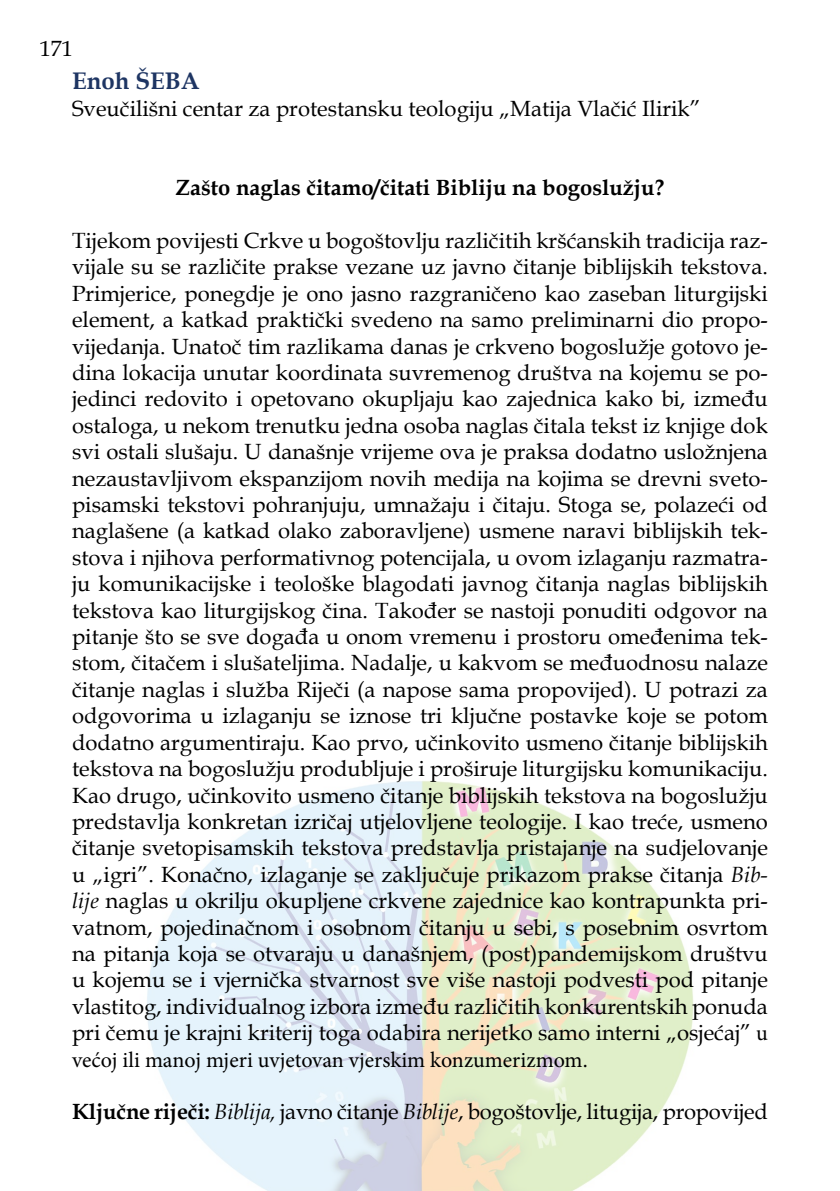
<style>
.page{position:relative;width:840px;height:1191px;background:#fff}
.page>*{position:absolute;margin:0;border:0;box-sizing:border-box;transform-origin:0 0}
.t1{font:700 24px "Book Antiqua";color:#1e3563}
.t2{font:22px/26.4px "Book Antiqua";color:#000;text-align:justify}
.t3{font:22px "Minion Pro";color:#000}
.t4{font:700 22px "Book Antiqua";color:#000}
.s1{font-style:italic}
.s2{font-family:"Minion Pro"}
.s3{font-weight:700}
</style>
<div class="page">
<img style="left:147px;top:781px;width:547px;height:410px">
<p class="t2" style="left:40px;top:35px;width:34px">171</p>
<p class="t1" style="left:72px;top:65px;width:129px">Enoh ŠEBA</p>
<p class="t2" style="left:72px;top:95px;width:630px">Sveučilišni centar za protestansku teologiju „Matija Vlačić Ilirik”</p>
<p class="t4" style="left:175px;top:173px;width:490px">Zašto naglas čitamo/čitati Bibliju na bogoslužju?</p>
<p class="t2" style="left:72px;top:227px;width:697px">Tijekom povijesti Crkve u bogoštovlju različitih kršćanskih tradicija raz&shy;vijale su se različite prakse vezane uz javno čitanje biblijskih tekstova.<br>Primjerice, ponegdje je ono jasno razgraničeno kao zaseban liturgijski element, a katkad praktički svedeno na samo preliminarni dio propo&shy;vijedanja. Unatoč tim razlikama danas je crkveno bogoslužje gotovo je&shy;dina lokacija unutar koordinata suvremenog društva na kojemu se po&shy;jedinci redovito i opetovano okupljaju kao zajednica kako bi, između ostaloga, u nekom trenutku jedna osoba naglas čitala tekst iz knjige dok svi ostali slušaju. U današnje vrijeme ova je praksa dodatno usložnjena nezaustavljivom ekspanzijom novih medija na kojima se drevni sveto&shy;pisamski tekstovi pohranjuju, umnažaju i čitaju. Stoga se, polazeći od naglašene (a katkad olako zaboravljene) usmene naravi biblijskih tek&shy;stova i njihova performativnog potencijala, u ovom izlaganju razmatra&shy;ju komunikacijske i teološke blagodati javnog čitanja naglas biblijskih tekstova kao liturgijskog čina. Također se nastoji ponuditi odgovor na pitanje što se sve događa u onom vremenu i prostoru omeđenima tek&shy;stom, čitačem i slušateljima. Nadalje, u kakvom se međuodnosu nalaze čitanje naglas i služba Riječi (a napose sama propovijed). U potrazi za odgovorima u izlaganju se iznose tri ključne postavke koje se potom dodatno argumentiraju. Kao prvo, učinkovito usmeno čitanje biblijskih tekstova na bogoslužju produbljuje i proširuje liturgijsku komunikaciju.<br>Kao drugo, učinkovito usmeno čitanje biblijskih tekstova na bogoslužju predstavlja konkretan izričaj utjelovljene teologije. I kao treće, usmeno čitanje svetopisamskih tekstova predstavlja pristajanje na sudjelovanje u „igri”. Konačno, izlaganje se zaključuje prikazom prakse čitanja <span class="s1">Bib&shy;lije</span> naglas u okrilju okupljene crkvene zajednice kao kontrapunkta pri&shy;vatnom, pojedinačnom i osobnom čitanju u sebi, s posebnim osvrtom na pitanja koja se otvaraju u današnjem, (post)pandemijskom društvu u kojemu se i vjernička stvarnost sve više nastoji podvesti pod pitanje vlastitog, individualnog izbora između različitih konkurentskih ponuda pri čemu je krajni kriterij toga odabira nerijetko samo interni „osjećaj” <span class="s2">u</span></p>
<p class="t3" style="left:72px;top:1044px;width:517px">većoj ili manoj mjeri uvjetovan vjerskim konzumerizmom.</p>
<p class="t2" style="left:72px;top:1098px;width:697px"><span class="s3">Ključne riječi:</span> <span class="s1">Biblija,</span> javno čitanje <span class="s1">Biblije</span>, bogoštovlje, litugija, propovijed</p>
</div>
